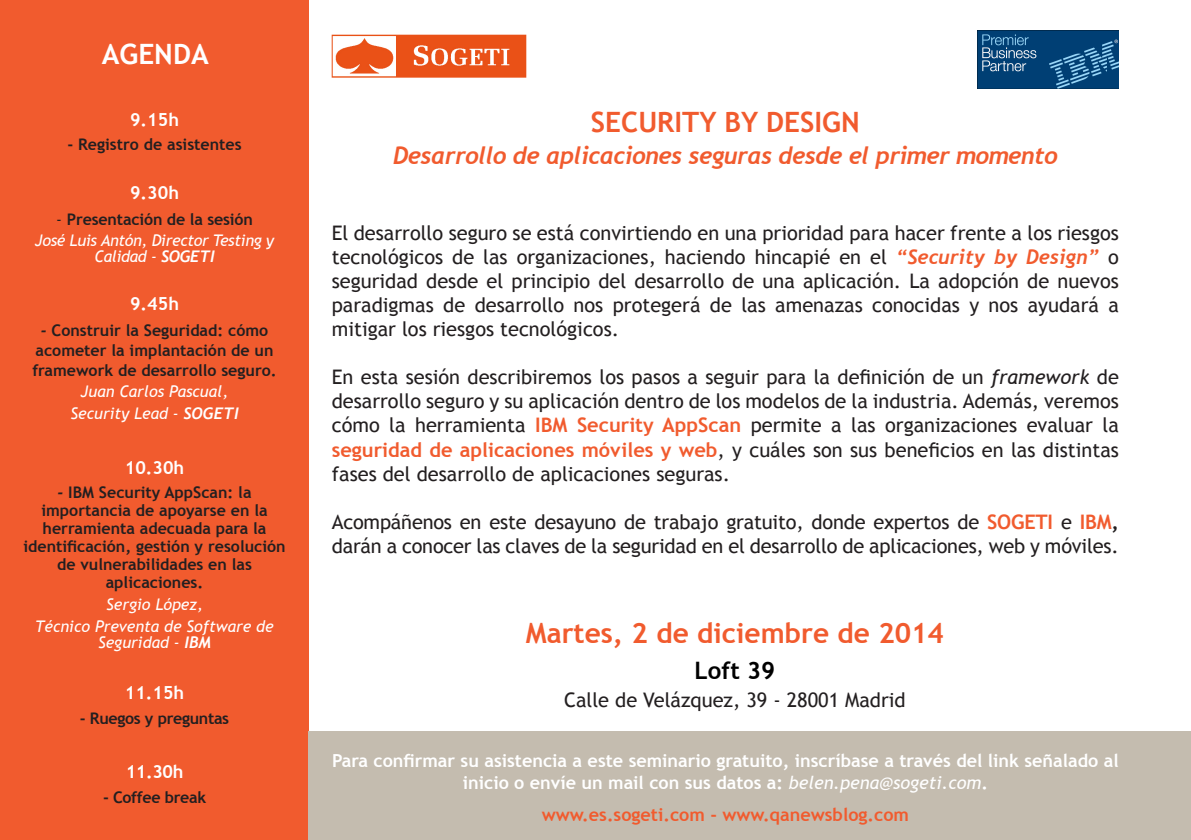
<style>
.page{position:relative;width:1191px;height:840px;background:#fff}
.page>*{position:absolute;margin:0;border:0;box-sizing:border-box;transform-origin:0 0}
.t1{font:700 28px "Trebuchet MS";color:#f15b2e}
.t2{font:700 28px "Trebuchet MS";color:#fff}
.t3{font:italic 700 24px "Trebuchet";letter-spacing:-.02em;color:#f15b2e}
.t4{font:700 24px "Trebuchet MS";color:#000}
.t5{font:20px/24px "Trebuchet MS";letter-spacing:-.01em;color:#231f20;text-align:justify}
.t6{font:700 18px/21.6px "Trebuchet MS";color:#fff;text-align:center}
.t7{font:700 18px "Trebuchet MS";color:#f15b2e}
.t8{font:700 16px/18px "Trebuchet MS";color:#231f20;text-align:center}
.t9{font:italic 16px/21.6px "Trebuchet MS";color:#fff;text-align:center}
.t10{font:italic 16px/21.6px "Trebuchet MS";letter-spacing:-.02em;color:#fff;text-align:center}
.t11{font:700 16px "Trebuchet MS";letter-spacing:-.02em;color:#231f20}
.s1{font-style:normal;color:#231f20}
.s2{font-weight:700;font-style:normal;color:#231f20}
.s3{font-family:"Trebuchet";font-weight:700}
.s4{font-family:"Trebuchet";font-style:italic}
.s5{font-family:"Trebuchet";font-weight:700;font-style:italic;color:#f15b2e}
.s6{font-style:italic}
.s7{font-weight:700;color:#f15b2e}
.s8{font-weight:700}
.s9{font-weight:400;font-style:italic}
</style>
<div class="page">
<div style="left:0;top:0;width:308px;height:839px;background:#f15b2e"></div>
<div style="left:309px;top:731px;width:882px;height:108px;background:#c4bcaf"></div>
<img style="left:332px;top:34px;width:194px;height:43px">
<img style="left:978px;top:31px;width:141px;height:57px">
<h1 class="t2" style="left:102px;top:37px;width:108px">AGENDA</h1>
<p class="t6" style="left:130px;top:109px;width:50px">9.15h</p>
<p class="t8" style="left:67px;top:135px;width:176px">- Registro de asistentes</p>
<p class="t6" style="left:130px;top:182px;width:50px">9.30h</p>
<p class="t10" style="left:35px;top:208px;width:240px"><span class="s1">-</span> <span class="s2">Presentación de la sesión<br></span>José Luis Antón, Director Testing y</p>
<p class="t10" style="left:95px;top:246px;width:121px">Calidad - <span class="s3">SOGETI</span></p>
<p class="t6" style="left:130px;top:292px;width:50px">9.45h</p>
<p class="t8" style="left:32px;top:320px;width:246px;line-height:20px"><span class="s4">-</span> Construir la Seguridad: cómo acometer la implantación de un framework de desarrollo seguro.</p>
<p class="t9" style="left:70px;top:381px;width:170px">Juan Carlos Pascual,<br>Security Lead - <span class="s3">SOGETI</span></p>
<p class="t6" style="left:125px;top:457px;width:61px">10.30h</p>
<p class="t8" style="left:23px;top:483px;width:264px"><span class="s4">-</span> IBM Security AppScan: la importancia de apoyarse en la herramienta adecuada para la identificación, gestión y resolución de vulnerabilidades en las aplicaciones.</p>
<p class="t9" style="left:35px;top:593px;width:240px">Sergio López,<br>Técnico Preventa de Software de</p>
<p class="t9" style="left:98px;top:631px;width:115px">Seguridad - <span class="s3">IBM</span></p>
<p class="t6" style="left:125px;top:681px;width:61px">11.15h</p>
<p class="t11" style="left:80px;top:707px;width:151px">- Ruegos y preguntas</p>
<p class="t6" style="left:126px;top:760px;width:59px">11.30h</p>
<p class="t11" style="left:103px;top:787px;width:105px">- Coffee break</p>
<h1 class="t1" style="left:591px;top:105px;width:270px">SECURITY BY DESIGN</h1>
<p class="t3" style="left:393px;top:141px;width:666px">Desarrollo de aplicaciones seguras desde el primer momento</p>
<p class="t5" style="left:332px;top:221px;width:788px">El desarrollo seguro se está convirtiendo en una prioridad para hacer frente a los riesgos tecnológicos de las organizaciones, haciendo hincapié en el <span class="s5">“Security by Design”</span> o seguridad desde el principio del desarrollo de una aplicación. La adopción de nuevos paradigmas de desarrollo nos protegerá de las amenazas conocidas y nos ayudará a mitigar los riesgos tecnológicos.</p>
<p class="t5" style="left:332px;top:365px;width:788px">En esta sesión describiremos los pasos a seguir para la definición de un <span class="s6">framework</span> de desarrollo seguro y su aplicación dentro de los modelos de la industria. Además, veremos cómo la herramienta <span class="s7">IBM Security AppScan</span> permite a las organizaciones evaluar la <span class="s7">seguridad de aplicaciones móviles y web</span>, y cuáles son sus beneficios en las distintas fases del desarrollo de aplicaciones seguras.</p>
<p class="t5" style="left:332px;top:509px;width:788px">Acompáñenos en este desayuno de trabajo gratuito, donde expertos de <span class="s7">SOGETI</span> e <span class="s7">IBM</span><span class="s8">, </span>darán a conocer las claves de la seguridad en el desarrollo de aplicaciones, web y móviles.</p>
<h1 class="t1" style="left:526px;top:615px;width:419px">Martes, 2 de diciembre de 2014</h1>
<p class="t4" style="left:694px;top:654px;width:82px">Loft 39</p>
<p class="t5" style="left:564px;top:687px;width:343px">Calle de Velázquez, 39 - 28001 Madrid</p>
<p class="t6" style="left:332px;top:749px;width:788px">Para confirmar su asistencia a este seminario gratuito, inscríbase a través del link señalado al inicio o envíe un mail con sus datos a: <span class="s9">belen.pena@sogeti.com</span>.</p>
<p class="t7" style="left:542px;top:802px;width:369px">www.es.sogeti.com - www.qanewsblog.com</p>
</div>
